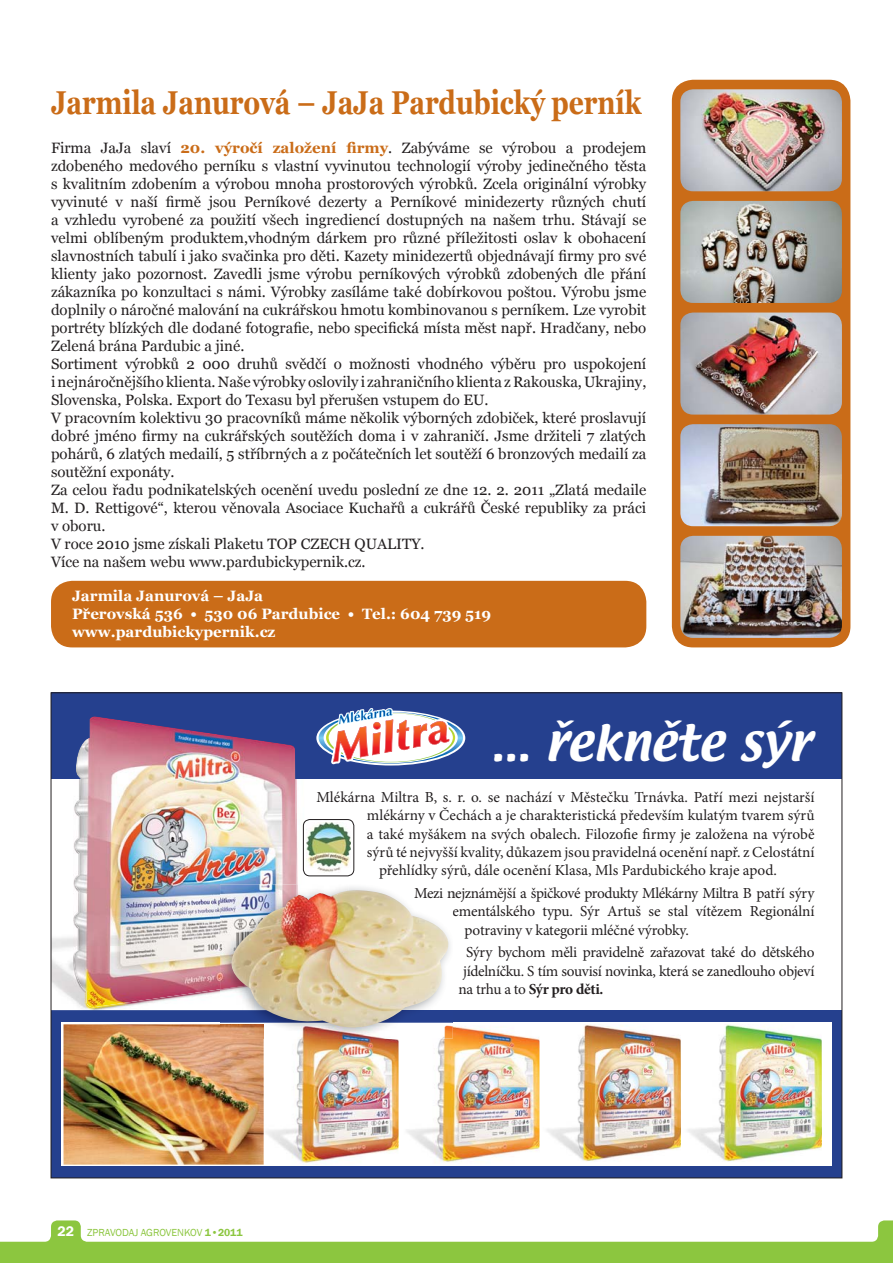
<style>
.page{position:relative;width:893px;height:1263px;background:#fff}
.page>*{position:absolute;margin:0;border:0;box-sizing:border-box;transform-origin:0 0}
.t1{font:44.25px "Textile OTX";color:#fff}
.t2{font:700 33px "Georgia";letter-spacing:-.005em;color:#ca6c18;scale:.8 1}
.t3{font:15.3px/18.3px "Minion Pro";letter-spacing:-.005em;color:#231f20;text-align:justify}
.t4{font:15.3px "Minion Pro";letter-spacing:-.025em;color:#231f20}
.t5{font:15px/18px "Georgia";color:#231f20}
.t6{font:700 15px/18px "Georgia";color:#fff}
.t7{font:10.5px "Franklin Gothic";color:#8cc63f}
.s1{font-weight:700;color:#ca6c18}
.s2{font-weight:700}
.s3{font-weight:600;font-size:14.25px;color:#fff}
.s4{font-weight:600}
</style>
<div class="page">
<div style="left:672px;top:80px;width:178px;height:567px;background:#ca6c18;border-radius:21px"></div>
<img style="left:680px;top:312px;width:162px;height:103px;border-radius:13px">
<img style="left:680px;top:536px;width:162px;height:102px;border-radius:13px">
<img style="left:680px;top:424px;width:162px;height:102px;border-radius:13px">
<img style="left:680px;top:201px;width:162px;height:102px;border-radius:13px">
<img style="left:680px;top:89px;width:162px;height:102px;border-radius:13px">
<div style="left:51px;top:1010px;width:791px;height:168px;background:#25408e"></div>
<svg style="left:61px;top:1023px;width:770px;height:143px;background:#fbf9f3"></svg>
<img style="left:53px;top:779px;width:295px;height:231px">
<div style="left:51px;top:693px;width:791px;height:86px;background:#25408e"></div>
<div style="left:303px;top:819px;width:51px;height:57px;background:#fff;border-radius:7px"></div>
<img style="left:307px;top:822px;width:44px;height:50px">
<div style="left:303px;top:819px;width:51px;height:57px;border:1px solid #231f20;border-radius:7px"></div>
<svg style="left:316px;top:708px;width:149px;height:57px"></svg>
<img style="left:72px;top:716px;width:224px;height:291px">
<img style="left:399px;top:1025px;width:422px;height:139px">
<img style="left:258px;top:1038px;width:141px;height:127px">
<img style="left:64px;top:1024px;width:200px;height:140px">
<img style="left:220px;top:884px;width:156px;height:140px">
<img style="left:220px;top:884px;width:77px;height:105px">
<img style="left:220px;top:1024px;width:233px;height:14px">
<img style="left:230px;top:890px;width:223px;height:139px">
<svg style="left:0;top:1220px;width:893px;height:43px"></svg>
<div style="left:51px;top:581px;width:595px;height:66px;background:#ca6c18;border-radius:21px"></div>
<h2 class="t2" style="left:51px;top:84px;width:739px">Jarmila Janurová – JaJa Pardubický perník</h2>
<p class="t5" style="left:51px;top:138px;width:597px">Firma JaJa slaví <span class="s1">20. výročí založení firmy</span>. Zabýváme se výrobou a prodejem zdobeného medového perníku s vlastní vyvinutou technologií výroby jedinečného těsta s kvalitním zdobením a výrobou mnoha prostorových výrobků. Zcela originální výrobky vyvinuté v naší firmě jsou Perníkové dezerty a Perníkové minidezerty různých chutí a vzhledu vyrobené za použití všech ingrediencí dostupných na našem trhu. Stávají se velmi oblíbeným produktem,vhodným dárkem pro různé příležitosti oslav k obohacení slavnostních tabulí i jako svačinka pro děti. Kazety minidezertů objednávají firmy pro své klienty jako pozornost. Zavedli jsme výrobu perníkových výrobků zdobených dle přání zákazníka po konzultaci s námi. Výrobky zasíláme také dobírkovou poštou. Výrobu jsme doplnily o náročné malování na cukrářskou hmotu kombinovanou s perníkem. Lze vyrobit portréty blízkých dle dodané fotografie, nebo specifická místa měst např. Hradčany, nebo Zelená brána Pardubic a jiné.<br>Sortiment výrobků 2 000 druhů svědčí o možnosti vhodného výběru pro uspokojení i nejnáročnějšího klienta. Naše výrobky oslovily i zahraničního klienta z Rakouska, Ukrajiny, Slovenska, Polska. Export do Texasu byl přerušen vstupem do EU.<br>V pracovním kolektivu 30 pracovníků máme několik výborných zdobiček, které proslavují dobré jméno firmy na cukrářských soutěžích doma i v zahraničí. Jsme držiteli 7 zlatých pohárů, 6 zlatých medailí, 5 stříbrných a z počátečních let soutěží 6 bronzových medailí za soutěžní exponáty.<br>Za celou řadu podnikatelských ocenění uvedu poslední ze dne 12. 2. 2011 „Zlatá medaile M. D. Rettigové“, kterou věnovala Asociace Kuchařů a cukrářů České republiky za práci v oboru.<br>V roce 2010 jsme získali Plaketu TOP CZECH QUALITY.<br>Více na našem webu www.pardubickypernik.cz.</p>
<p class="t6" style="left:72px;top:587px;width:421px">Jarmila Janurová – JaJa<br>Přerovská 536 • 530 06 Pardubice • Tel.: 604 739 519 www.pardubickypernik.cz</p>
<h1 class="t1" style="left:491px;top:720px;width:321px">... řekněte sýr</h1>
<p class="t3" style="left:316px;top:789px;width:500px">Mlékárna Miltra B, s. r. o. se nachází v Městečku Trnávka. Patří mezi nejstarší</p>
<p class="t3" style="left:367px;top:808px;width:449px">mlékárny v Čechách a je charakteristická především kulatým tvarem sýrů</p>
<p class="t3" style="left:367px;top:826px;width:449px">a také myšákem na svých obalech. Filozofie firmy je založena na výrobě</p>
<p class="t3" style="left:367px;top:844px;width:449px">sýrů té nejvyšší kvality, důkazem jsou pravidelná ocenění např. z Celostátní</p>
<p class="t3" style="left:379px;top:863px;width:399px">přehlídky sýrů, dále ocenění Klasa, Mls Pardubického kraje apod.</p>
<p class="t4" style="left:414px;top:887px;width:402px">Mezi nejznámější a špičkové produkty Mlékárny Miltra B patří sýry</p>
<p class="t3" style="left:452px;top:904px;width:364px">ementálského typu. Sýr Artuš se stal vítězem Regionální</p>
<p class="t3" style="left:465px;top:922px;width:226px">potraviny v kategorii mléčné výrobky.</p>
<p class="t3" style="left:458px;top:945px;width:358px;text-indent:8px">Sýry bychom měli pravidelně zařazovat také do dětského jídelníčku. S tím souvisí novinka, která se zanedlouho objeví na trhu a to <span class="s2">Sýr pro děti.</span></p>
<p class="t7" style="left:58px;top:1226px;width:187px"><span class="s3">22</span> ZPRAVODAJ AGROVENKOV <span class="s4">1•2011</span></p>
</div>
